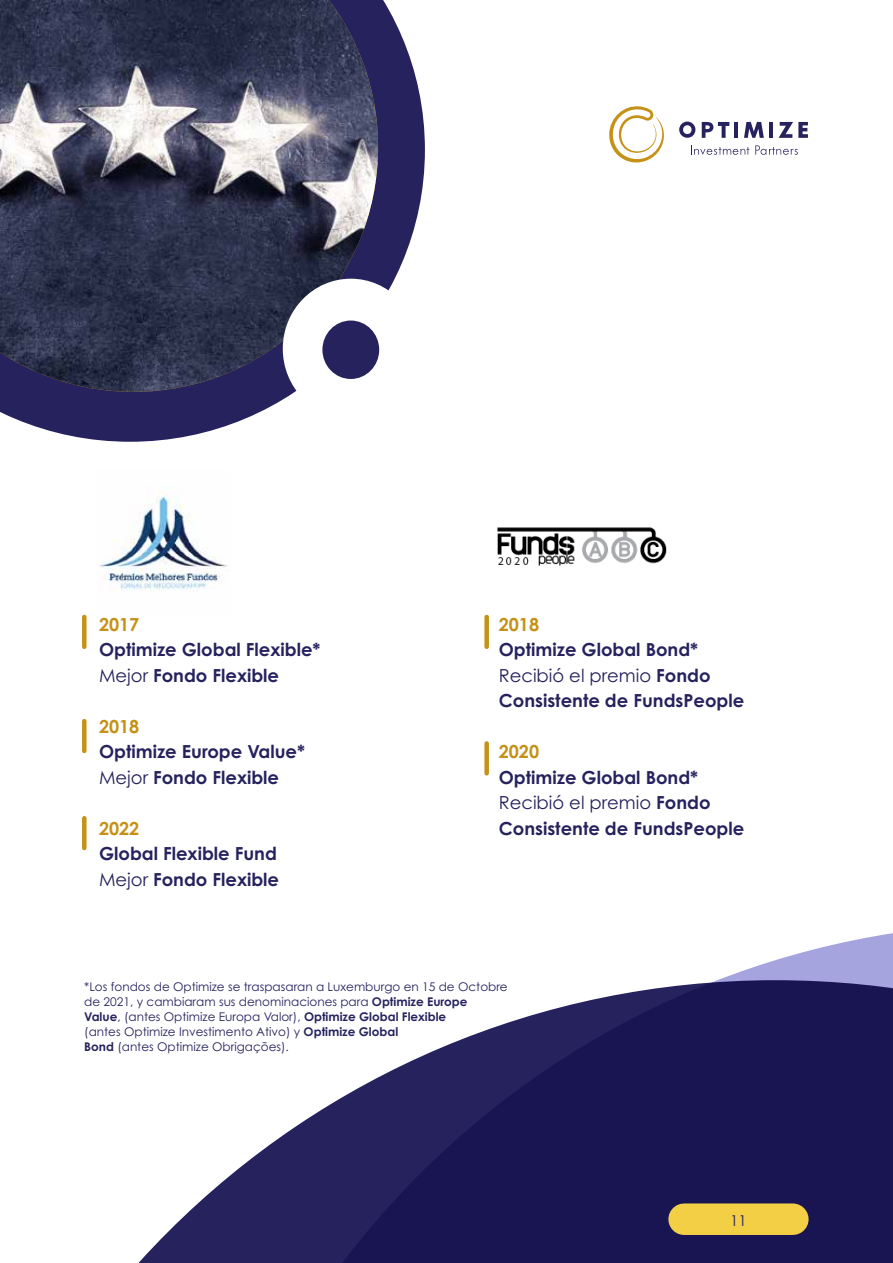
<style>
.page{position:relative;width:893px;height:1263px;background:#fff}
.page>*{position:absolute;margin:0;border:0;box-sizing:border-box;transform-origin:0 0}
.t1{font:700 18px/25.5px "Century Gothic Pro";color:#26225e}
.t2{font:700 18px "Century Gothic Pro";color:#c59217}
.t3{font:15px "Century Gothic Pro";color:#26225e}
.t4{font:12px/15px "Century Gothic Pro";color:#26225e}
.s1{font-weight:400}
.s2{font-weight:700}
</style>
<div class="page">
<svg style="left:168px;top:933px;width:725px;height:330px"></svg>
<div style="left:684px;top:1203px;width:109px;height:32px;background:#f3cf45"></div>
<svg style="left:0;top:0;width:425px;height:442px;fill:#26225e"></svg>
<img style="left:0;top:0;width:378px;height:392px">
<div style="left:284px;top:279px;width:134px;height:139px;background:#fff;border-radius:50%"></div>
<div style="left:322px;top:320px;width:57px;height:59px;background:#26225e;border-radius:50%"></div>
<img style="left:99px;top:487px;width:129px;height:104px">
<img style="left:497px;top:527px;width:170px;height:39px">
<div style="left:82px;top:617px;width:5px;height:30px;background:#c59217"></div>
<div style="left:484px;top:617px;width:5px;height:30px;background:#c59217"></div>
<div style="left:484px;top:743px;width:5px;height:30px;background:#c59217"></div>
<div style="left:82px;top:721px;width:5px;height:30px;background:#c59217"></div>
<div style="left:82px;top:818px;width:5px;height:30px;background:#c59217"></div>
<svg style="left:691px;top:145px;width:58px;height:10px"></svg>
<svg style="left:755px;top:145px;width:43px;height:10px"></svg>
<svg style="left:679px;top:122px;width:16px;height:16px"></svg>
<svg style="left:702px;top:122px;width:27px;height:16px"></svg>
<hr style="left:734px;top:122px;width:4px;height:16px;background:#26225e">
<svg style="left:744px;top:122px;width:20px;height:16px"></svg>
<hr style="left:769px;top:122px;width:4px;height:16px;background:#26225e">
<svg style="left:779px;top:122px;width:29px;height:16px"></svg>
<svg style="left:609px;top:106px;width:55px;height:57px"></svg>
<p class="t2" style="left:99px;top:613px;width:42px">2017</p>
<p class="t1" style="left:99px;top:637px;width:223px">Optimize Global Flexible*<br><span class="s1">Mejor</span> Fondo Flexible</p>
<p class="t2" style="left:99px;top:715px;width:42px">2018</p>
<p class="t1" style="left:99px;top:739px;width:207px">Optimize Europe Value*<br><span class="s1">Mejor</span> Fondo Flexible</p>
<p class="t2" style="left:99px;top:817px;width:42px">2022</p>
<p class="t1" style="left:99px;top:841px;width:182px">Global Flexible Fund<br><span class="s1">Mejor</span> Fondo Flexible</p>
<p class="t2" style="left:499px;top:613px;width:42px">2018</p>
<p class="t1" style="left:499px;top:637px;width:247px">Optimize Global Bond*<br><span class="s1">Recibió el premio</span> Fondo<br>Consistente de FundsPeople</p>
<p class="t2" style="left:499px;top:741px;width:42px">2020</p>
<p class="t1" style="left:499px;top:764px;width:247px">Optimize Global Bond*<br><span class="s1">Recibió el premio</span> Fondo<br>Consistente de FundsPeople</p>
<p class="t4" style="left:84px;top:979px;width:425px">*Los fondos de Optimize se traspasaran a Luxemburgo en 15 de Octobre de 2021, y cambiaram sus denominaciones para <span class="s2">Optimize Europe<br>Value</span>, (antes Optimize Europa Valor), <span class="s2">Optimize Global Flexible<br></span>(antes Optimize Investimento Ativo) y <span class="s2">Optimize Global<br>Bond</span> (antes Optimize Obrigações).</p>
<p class="t3" style="left:730px;top:1211px;width:18px">11</p>
</div>
